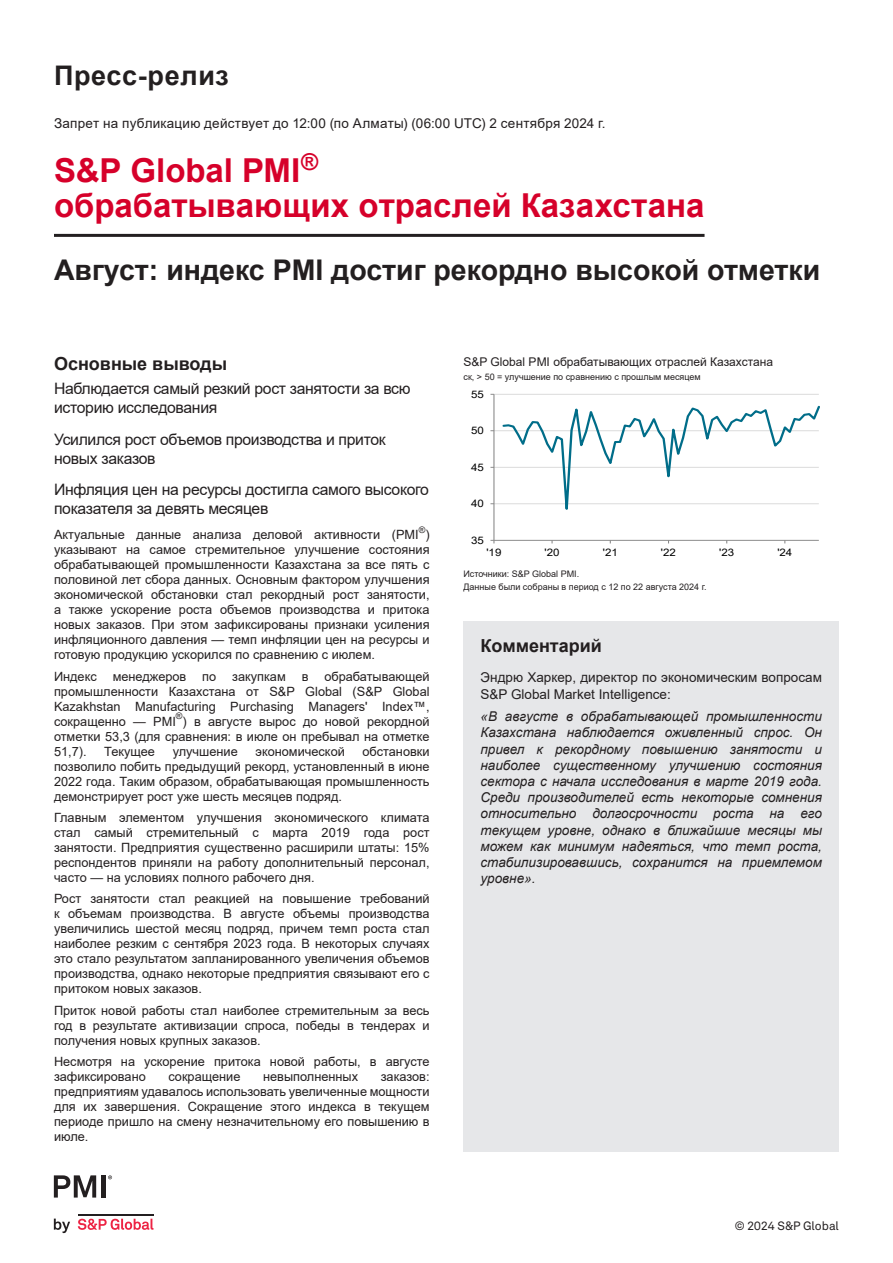
<style>
.page{position:relative;width:893px;height:1263px;background:#fff}
.page>*{position:absolute;margin:0;border:0;box-sizing:border-box;transform-origin:0 0}
.t1{font:700 33px/34.5px "Arial";color:#d6002a}
.t2{font:700 28.5px "Arial";color:#231f20}
.Section_header{font:700 27px "Arial";letter-spacing:.025em;color:#231f20}
.Subheader{font:700 18px "Arial";color:#231f20}
.Key_findings{font:15.75px/18.9px "Arial";letter-spacing:-.02em;color:#231f20}
.Comment{font:italic 13.5px/16.2px "Arial";color:#231f20;text-align:justify}
.Comment-2{font:13.5px/16.2px "Arial";color:#231f20}
.Comment-3{font:13.5px "Arial";letter-spacing:.02em;color:#231f20}
.Body_copy_2{font:12.75px/15px "Arial";color:#231f20;text-align:justify}
.Chart_title{font:12px "Arial";color:#231f20}
.t3{font:12px "Akkurat LL";color:#231f20}
.t4{font:10.35px "Arial";color:#000;scale:1.11 1}
.Boiler{font:9px "Arial";color:#231f20}
.Axis_title{font:9px "Arial";color:#231f20}
.Source{font:9px "Arial";color:#231f20}
.Body_copy_2-2{font:9px "Arial";color:#231f20}
</style>
<div class="page">
<svg style="left:54px;top:1218px;width:16px;height:15px"></svg>
<svg style="left:78px;top:1218px;width:75px;height:12px"></svg>
<hr style="left:78px;top:1213px;width:75px;height:2px;background:#231f20">
<svg style="left:54px;top:1175px;width:42px;height:22px"></svg>
<div style="left:101px;top:1175px;width:5px;height:22px;background:#231f20"></div>
<svg style="left:108px;top:1175px;width:4px;height:4px"></svg>
<hr style="left:494px;top:503px;width:325px;height:1px;background:#d9d9d9">
<hr style="left:494px;top:467px;width:325px;height:1px;background:#d9d9d9">
<hr style="left:494px;top:430px;width:325px;height:1px;background:#d9d9d9">
<hr style="left:494px;top:394px;width:325px;height:1px;background:#d9d9d9">
<hr style="left:494px;top:394px;width:1px;height:146px;background:#868686">
<hr style="left:494px;top:540px;width:325px;height:1px;background:#868686">
<svg style="left:501px;top:405px;width:319px;height:136px"></svg>
<hr style="left:54px;top:234px;width:650px;height:3px;background:#231f20">
<div style="left:464px;top:621px;width:375px;height:51px;background:#e6e7e9"></div>
<div style="left:463px;top:672px;width:376px;height:480px;background:#e6e7e9"></div>
<p class="Section_header" style="left:54px;top:57px;width:177px">Пресс-релиз</p>
<p class="Comment-3" style="left:54px;top:114px;width:553px">Запрет на публикацию действует до 12:00 (по Алматы) (06:00 UTC) 2 сентября 2024 г.</p>
<p class="t1" style="left:54px;top:154px;width:652px">S&amp;P Global PMI<sup>®<br></sup>обрабатывающих отраслей Казахстана</p>
<p class="t2" style="left:54px;top:250px;width:768px">Август: индекс PMI достиг рекордно высокой отметки</p>
<p class="Subheader" style="left:54px;top:351px;width:175px">Основные выводы</p>
<p class="Key_findings" style="left:54px;top:379px;width:358px">Наблюдается самый резкий рост занятости за всю историю исследования</p>
<p class="Key_findings" style="left:54px;top:430px;width:333px">Усилился рост объемов производства и приток новых заказов</p>
<p class="Key_findings" style="left:54px;top:480px;width:376px">Инфляция цен на ресурсы достигла самого высокого показателя за девять месяцев</p>
<p class="Body_copy_2-2" style="left:419px;top:523px;width:8px">®</p>
<p class="Body_copy_2" style="left:54px;top:527px;width:377px;text-indent:371px">) указывают на самое стремительное улучшение состояния обрабатывающей промышленности Казахстана за все пять с половиной лет сбора данных. Основным фактором улучшения экономической обстановки стал рекордный рост занятости, а также ускорение роста объемов производства и притока новых заказов. При этом зафиксированы признаки усиления инфляционного давления — темп инфляции цен на ресурсы и готовую продукцию ускорился по сравнению с июлем.</p>
<p class="Body_copy_2" style="left:54px;top:668px;width:377px">Индекс менеджеров по закупкам в обрабатывающей промышленности Казахстана от S&amp;P Global (S&amp;P Global Kazakhstan Manufacturing Purchasing Managers' Index™, сокращенно — PMI</p>
<p class="Body_copy_2" style="left:54px;top:527px;width:366px">Актуальные данные анализа деловой активности (PMI</p>
<p class="Body_copy_2-2" style="left:176px;top:710px;width:8px">®</p>
<p class="Body_copy_2" style="left:54px;top:713px;width:377px;text-indent:129px">) в августе вырос до новой рекордной отметки 53,3 (для сравнения: в июле он пребывал на отметке 51,7).</p>
<p class="Body_copy_2" style="left:54px;top:743px;width:377px;text-indent:309px">обстановки позволило побить предыдущий рекорд, установленный в июне 2022 года. Таким образом, обрабатывающая промышленность демонстрирует рост уже шесть месяцев подряд.</p>
<p class="Body_copy_2" style="left:54px;top:810px;width:377px">Главным элементом улучшения экономического климата стал самый стремительный с марта 2019 года рост занятости. Предприятия существенно расширили штаты: 15% респондентов приняли на работу дополнительный персонал, часто — на условиях полного рабочего дня.</p>
<p class="Body_copy_2" style="left:54px;top:891px;width:377px">Рост занятости стал реакцией на повышение требований к объемам производства. В августе объемы производства увеличились шестой месяц подряд, причем темп роста стал наиболее резким с сентября 2023 года. В некоторых случаях это стало результатом запланированного увеличения объемов производства, однако некоторые предприятия связывают его с притоком новых заказов.</p>
<p class="Body_copy_2" style="left:54px;top:1003px;width:377px">Приток новой работы стал наиболее стремительным за весь год в результате активизации спроса, победы в тендерах и получения новых крупных заказов.</p>
<p class="Body_copy_2" style="left:54px;top:1054px;width:377px">Несмотря на ускорение притока новой работы, в августе зафиксировано</p>
<p class="Body_copy_2" style="left:104px;top:743px;width:52px">Текущее</p>
<p class="Body_copy_2" style="left:173px;top:743px;width:67px">улучшение</p>
<p class="Body_copy_2" style="left:255px;top:743px;width:91px">экономической</p>
<p class="Body_copy_2" style="left:54px;top:1069px;width:377px;text-indent:327px">заказов: предприятиям удавалось использовать увеличенные мощности для их завершения. Сокращение этого индекса в текущем периоде пришло на смену незначительному его повышению в июле.</p>
<p class="Body_copy_2" style="left:168px;top:1069px;width:74px">сокращение</p>
<p class="Body_copy_2" style="left:263px;top:1069px;width:96px">невыполненных</p>
<p class="Chart_title" style="left:463px;top:353px;width:311px">S&amp;P Global PMI обрабатывающих отраслей Казахстана</p>
<p class="Axis_title" style="left:463px;top:370px;width:239px">ск, &gt; 50 = улучшение по сравнению с прошлым месяцем</p>
<p class="t4" style="left:471px;top:387px;width:13px">55</p>
<p class="t4" style="left:471px;top:423px;width:13px">50</p>
<p class="t4" style="left:471px;top:460px;width:13px">45</p>
<p class="t4" style="left:471px;top:496px;width:13px">40</p>
<p class="t4" style="left:471px;top:533px;width:13px">35</p>
<p class="t4" style="left:486px;top:545px;width:15px">'19</p>
<p class="t4" style="left:545px;top:545px;width:15px">'20</p>
<p class="t4" style="left:603px;top:545px;width:15px">'21</p>
<p class="t4" style="left:661px;top:545px;width:15px">'22</p>
<p class="t4" style="left:719px;top:545px;width:15px">'23</p>
<p class="t4" style="left:777px;top:545px;width:15px">'24</p>
<p class="Source" style="left:463px;top:568px;width:117px">Источники: S&amp;P Global PMI.</p>
<p class="Boiler" style="left:463px;top:580px;width:244px">Данные были собраны в период с 12 по 22 августа 2024 г.</p>
<p class="Subheader" style="left:481px;top:633px;width:123px">Комментарий</p>
<p class="Comment-2" style="left:480px;top:669px;width:343px">Эндрю Харкер, директор по экономическим вопросам<br>S&amp;P Global Market Intelligence:</p>
<p class="Comment" style="left:480px;top:708px;width:343px">«В августе в обрабатывающей промышленности Казахстана наблюдается оживленный спрос. Он привел к рекордному повышению занятости и наиболее существенному улучшению состояния сектора с начала исследования в марте 2019 года.<br>Среди производителей есть некоторые сомнения относительно долгосрочности роста на его текущем уровне, однако в ближайшие месяцы мы можем как минимум надеяться, что темп роста, стабилизировавшись, сохранится на приемлемом уровне».</p>
<p class="t3" style="left:735px;top:1216px;width:106px">© 2024 S&amp;P Global</p>
</div>
